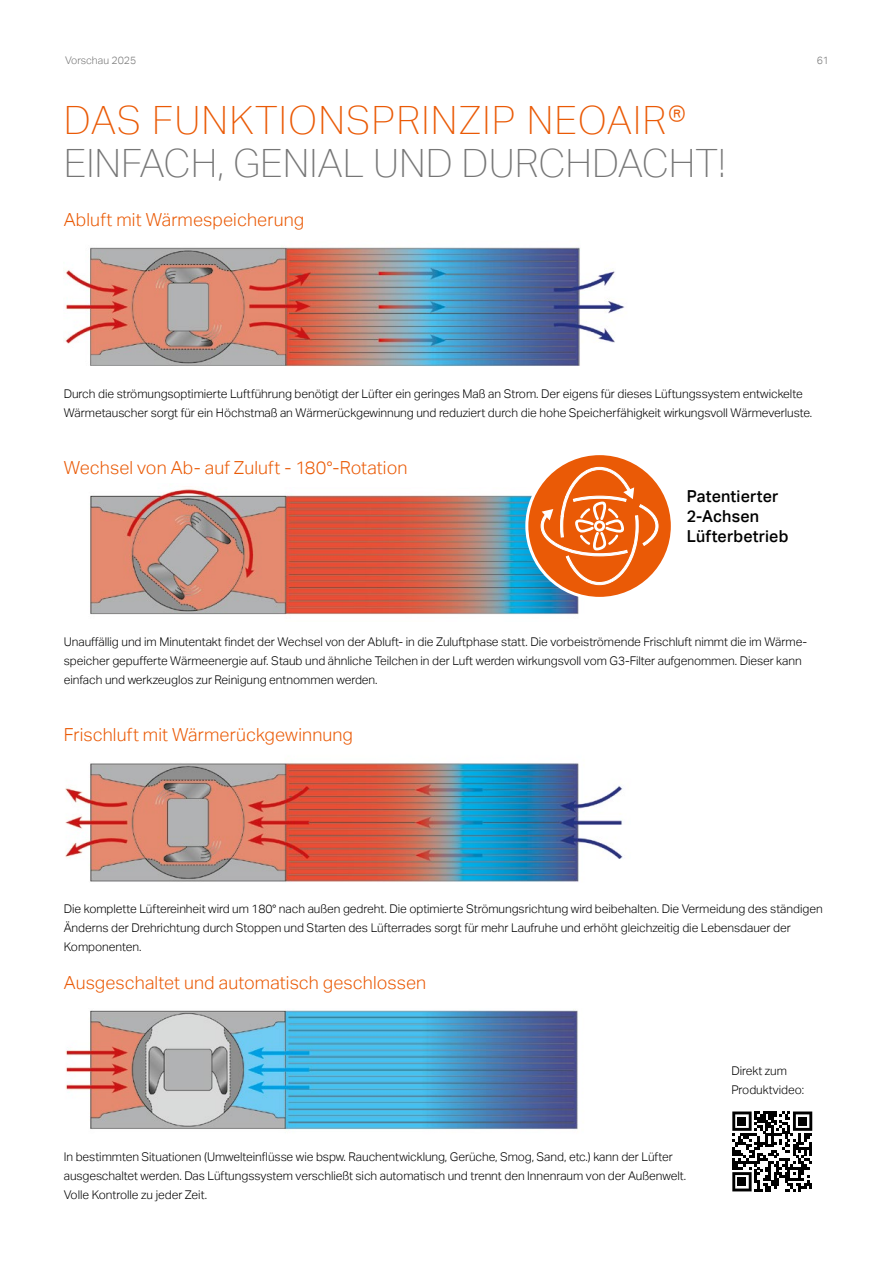
<style>
.page{position:relative;width:893px;height:1263px;background:#fff}
.page>*{position:absolute;margin:0;border:0;box-sizing:border-box;transform-origin:0 0}
.t1{font:100 39px "Aktiv Grotesk";color:#767676}
.t2{font:100 39px "Aktiv Grotesk";letter-spacing:.03em;color:#ea5a06}
.t3{font:300 18px "Aktiv Grotesk";letter-spacing:.005em;color:#ea5a06}
.t4{font:500 16.5px/19.8px "Aktiv Grotesk";letter-spacing:.01em;color:#000}
.t5{font:300 12px/19px "Aktiv Grotesk";letter-spacing:-.005em;color:#000}
.t6{font:300 10.5px "Aktiv Grotesk";color:#767676}
</style>
<div class="page">
<svg style="left:732px;top:1111px;width:80px;height:80px"></svg>
<div style="left:738px;top:1117px;width:8px;height:8px;background:#000"></div>
<div style="left:798px;top:1117px;width:9px;height:8px;background:#000"></div>
<div style="left:738px;top:1178px;width:8px;height:8px;background:#000"></div>
<img style="left:65px;top:246px;width:560px;height:120px">
<img style="left:90px;top:489px;width:489px;height:126px">
<img style="left:65px;top:763px;width:558px;height:119px">
<div style="left:527px;top:454px;width:145px;height:144px;background:#ea5a06;border-radius:50%"></div>
<div style="left:525px;top:452px;width:149px;height:148px;border:3px solid #fff;border-radius:50%"></div>
<svg style="left:541px;top:467px;width:117px;height:118px"></svg>
<img style="left:65px;top:1009px;width:513px;height:121px">
<p class="t6" style="left:65px;top:54px;width:73px">Vorschau 2025</p>
<h1 class="t2" style="left:64px;top:98px;width:624px">DAS FUNKTIONSPRINZIP NEOAIR®</h1>
<h1 class="t1" style="left:64px;top:141px;width:663px">EINFACH, GENIAL UND DURCHDACHT!</h1>
<h2 class="t3" style="left:64px;top:209px;width:242px">Abluft mit Wärmespeicherung</h2>
<p class="t6" style="left:817px;top:54px;width:14px">61</p>
<p class="t5" style="left:64px;top:384px;width:750px">Durch die strömungsoptimierte Luftführung benötigt der Lüfter ein geringes Maß an Strom. Der eigens für dieses Lüftungssystem entwickelte<br>Wärmetauscher sorgt für ein Höchstmaß an Wärmerückgewinnung und reduziert durch die hohe Speicherfähigkeit wirkungsvoll Wärmeverluste.</p>
<h2 class="t3" style="left:64px;top:457px;width:345px">Wechsel von Ab- auf Zuluft - 180°-Rotation</h2>
<h3 class="t4" style="left:687px;top:487px;width:103px">Patentierter<br>2-Achsen<br>Lüfterbetrieb</h3>
<p class="t5" style="left:64px;top:632px;width:745px">Unauffällig und im Minutentakt findet der Wechsel von der Abluft- in die Zuluftphase statt. Die vorbeiströmende Frischluft nimmt die im Wärme&shy;speicher gepufferte Wärmeenergie auf. Staub und ähnliche Teilchen in der Luft werden wirkungsvoll vom G3-Filter aufgenommen. Dieser kann einfach und werkzeuglos zur Reinigung entnommen werden.</p>
<h2 class="t3" style="left:64px;top:724px;width:291px">Frischluft mit Wärmerückgewinnung</h2>
<p class="t5" style="left:64px;top:899px;width:760px">Die komplette Lüftereinheit wird um 180° nach außen gedreht. Die optimierte Strömungsrichtung wird beibehalten. Die Vermeidung des ständigen<br>Änderns der Drehrichtung durch Stoppen und Starten des Lüfterrades sorgt für mehr Laufruhe und erhöht gleichzeitig die Lebensdauer der<br>Komponenten.</p>
<h2 class="t3" style="left:64px;top:972px;width:364px">Ausgeschaltet und automatisch geschlossen</h2>
<p class="t5" style="left:64px;top:1147px;width:624px">In bestimmten Situationen (Umwelteinflüsse wie bspw. Rauchentwicklung, Gerüche, Smog, Sand, etc.) kann der Lüfter ausgeschaltet werden. Das Lüftungssystem verschließt sich automatisch und trennt den Innenraum von der Außenwelt.<br>Volle Kontrolle zu jeder Zeit.</p>
<p class="t5" style="left:731px;top:1061px;width:74px">Direkt zum<br>Produktvideo:</p>
</div>
